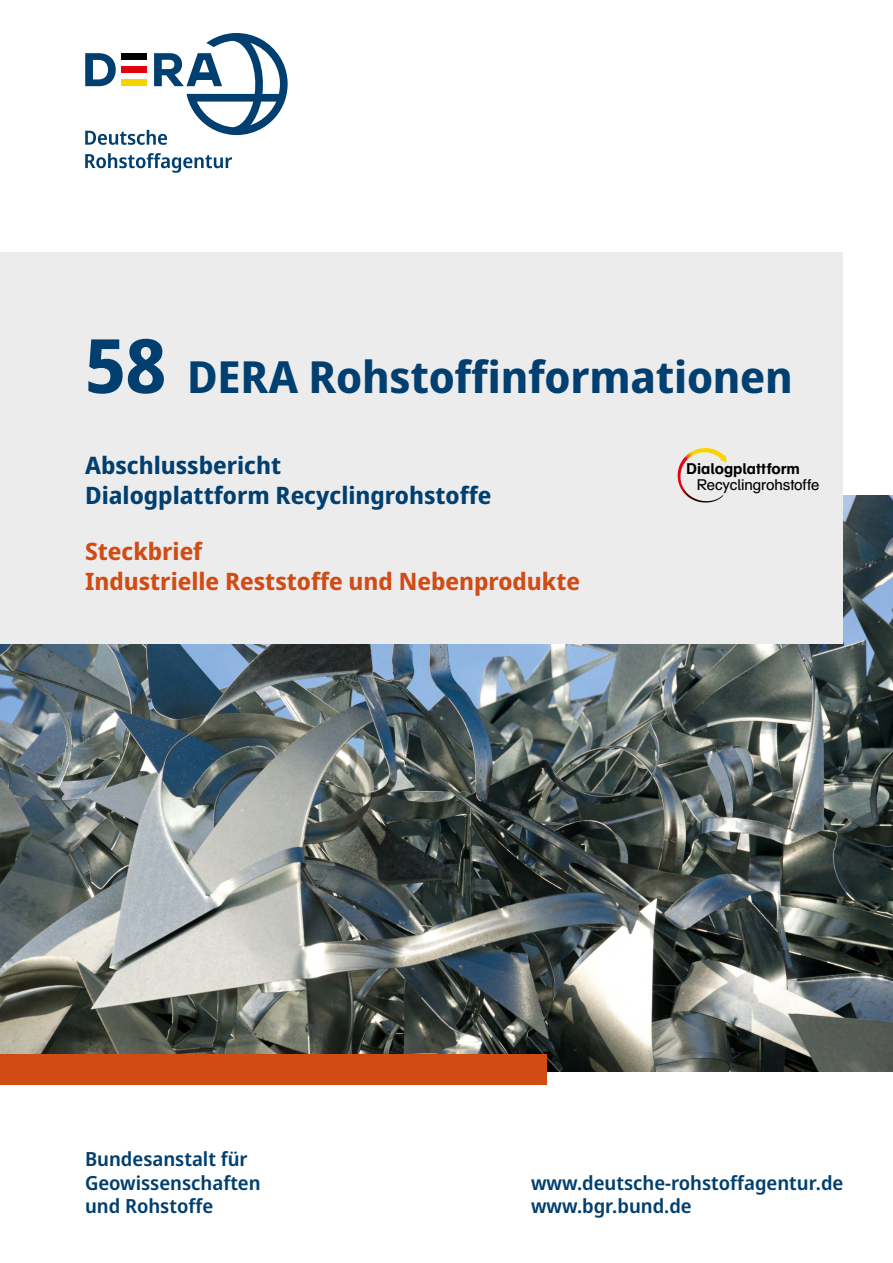
<style>
.page{position:relative;width:893px;height:1263px;background:#fff}
.page>*{position:absolute;margin:0;border:0;box-sizing:border-box;transform-origin:0 0}
.t1{font:700 44.25px "Noto Sans Display";letter-spacing:-.005em;color:#003f6f}
.t2{font:700 24px/30px "Noto Sans Display";color:#003f6f}
.t3{font:700 24px/30px "Noto Sans Display";color:#d14c15}
.t4{font:600 19.5px/23.4px "Noto Sans Display";color:#003f6f}
.t5{font:15px "Schulbuch Sued OT";letter-spacing:-.01em;color:#000}
.t6{font:700 15px "Schulbuch Sued OT";letter-spacing:-.005em;color:#000}
.s1{font-size:75px}
</style>
<div class="page">
<img style="left:0;top:495px;width:893px;height:576px">
<div style="left:0;top:252px;width:842px;height:391px;background:#ececed"></div>
<svg style="left:85px;top:33px;width:203px;height:112px"></svg>
<svg style="left:85px;top:153px;width:147px;height:20px"></svg>
<div style="left:0;top:1054px;width:546px;height:31px;background:#d14c15"></div>
<svg style="left:678px;top:448px;width:27px;height:54px"></svg>
<svg style="left:720px;top:455px;width:7px;height:7px"></svg>
<h1 class="t1" style="left:85px;top:346px;width:709px"><span class="s1">58</span> DERA Rohstoffinformationen</h1>
<p class="t2" style="left:85px;top:451px;width:408px">Abschlussbericht<br>Dialogplattform Recyclingrohstoffe</p>
<p class="t3" style="left:85px;top:536px;width:496px">Steckbrief<br>Industrielle Reststoffe und Nebenprodukte</p>
<p class="t6" style="left:686px;top:459px;width:116px">Dialogplattform</p>
<p class="t5" style="left:697px;top:476px;width:124px">Recyclingrohstoffe</p>
<p class="t4" style="left:85px;top:1148px;width:177px">Bundesanstalt für<br>Geowissenschaften und Rohstoffe</p>
<p class="t4" style="left:531px;top:1171px;width:314px">www.deutsche-rohstoffagentur.de www.bgr.bund.de</p>
</div>
